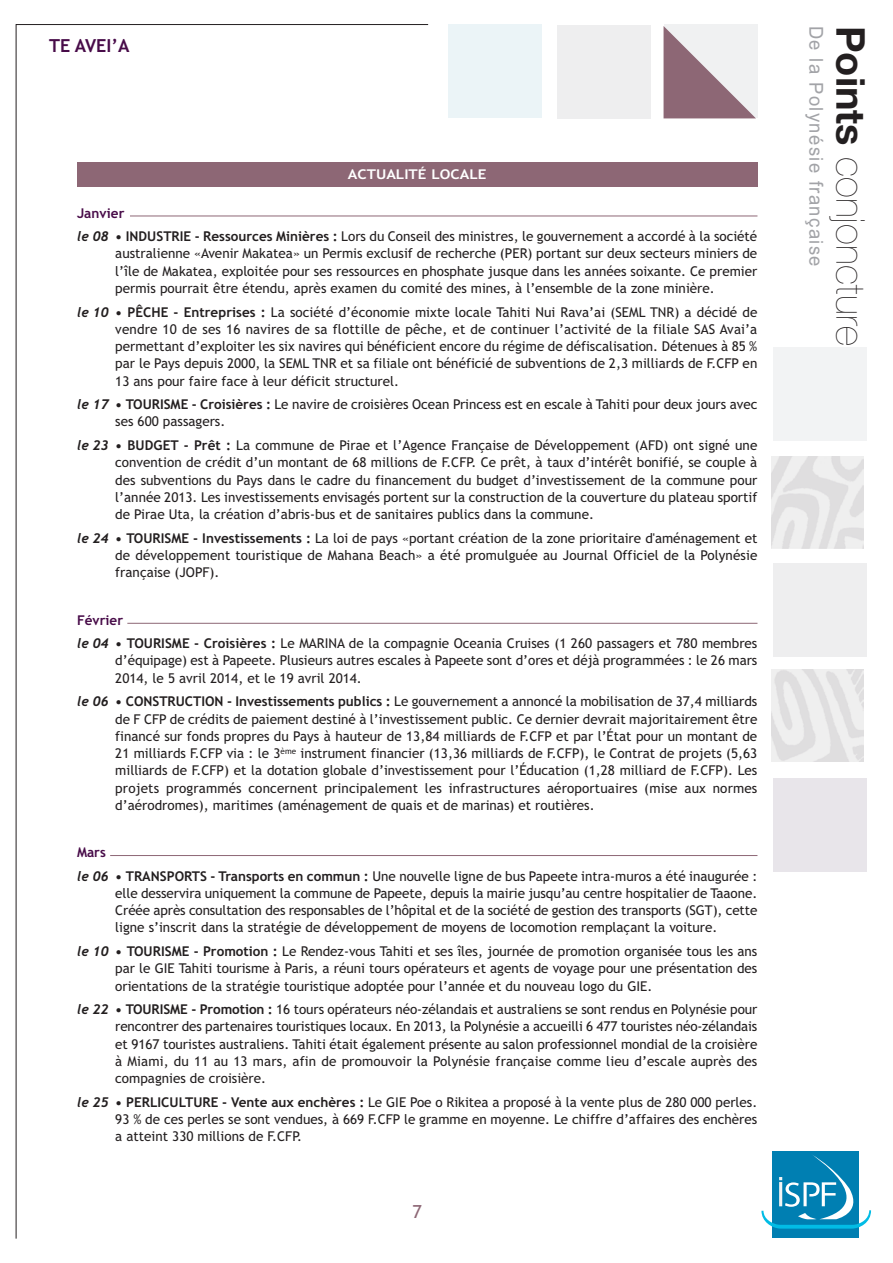
<style>
.page{position:relative;width:893px;height:1263px;background:#fff}
.page>*{position:absolute;margin:0;border:0;box-sizing:border-box;transform-origin:0 0}
.t1{font:200 39.75px "Helvetica Neue";letter-spacing:.01em;color:#231f20}
.t2{font:19.2px "Arial";letter-spacing:.075em;color:#a2a3a7;scale:.96 1}
.t3{font:700 18px "Trebuchet MS";color:#480c49}
.t4{font:18px "Trebuchet MS";color:#8d6775}
.t5{font:13.5px/17.2px "Trebuchet MS";color:#231f20;text-align:justify}
.t6{font:700 13.5px "Trebuchet MS";color:#fff;scale:1.12 1}
.s1{font-weight:700;color:#480c49}
.s2{font-family:"Trebuchet";font-weight:700;font-style:italic}
.s3{font-weight:700}
</style>
<div class="page">
<div style="left:448px;top:25px;width:94px;height:93px;background:#ebf4f7"></div>
<div style="left:665px;top:25px;width:93px;height:93px;background:#f0f1f2"></div>
<div style="left:773px;top:347px;width:93px;height:94px;background:#f2f3f4"></div>
<div style="left:773px;top:563px;width:93px;height:93px;background:#eeeeef"></div>
<div style="left:773px;top:778px;width:93px;height:94px;background:#e8e5ea"></div>
<svg style="left:16px;top:24px;width:412px;height:1214px"></svg>
<div style="left:557px;top:25px;width:94px;height:93px;background:#eeeeef"></div>
<div style="left:773px;top:1151px;width:86px;height:86px;background:#007fb2"></div>
<svg style="left:761px;top:1154px;width:110px;height:74px"></svg>
<img style="left:772px;top:457px;width:91px;height:92px">
<img style="left:772px;top:670px;width:91px;height:91px">
<svg style="left:663px;top:26px;width:93px;height:92px"></svg>
<hr style="left:130px;top:216px;width:627px;height:1px;background:#8d6775">
<hr style="left:127px;top:623px;width:630px;height:1px;background:#8d6775">
<hr style="left:110px;top:855px;width:647px;height:1px;background:#8d6775">
<div style="left:77px;top:162px;width:680px;height:25px;background:#8d6775"></div>
<h3 class="t3" style="left:49px;top:35px;width:82px">TE AVEI’A</h3>
<p class="t6" style="left:348px;top:166px;width:125px">ACTUALITÉ LOCALE</p>
<p class="t5" style="left:77px;top:201px;width:682px;line-height:23.7px"><span class="s1">Janvier<br></span><span class="s2">le 08</span> <span class="s3">• INDUSTRIE - Ressources Minières :</span> Lors du Conseil des ministres, le gouvernement a accordé à la société</p>
<p class="t5" style="left:115px;top:245px;width:644px">australienne «Avenir Makatea» un Permis exclusif de recherche (PER) portant sur deux secteurs miniers de l’île de Makatea, exploitée pour ses ressources en phosphate jusque dans les années soixante. Ce premier permis pourrait être étendu, après examen du comité des mines, à l’ensemble de la zone minière.</p>
<p class="t5" style="left:115px;top:303px;width:644px;text-indent:-38px"><span class="s2">le 10</span> <span class="s3">• PÊCHE - Entreprises :</span> La société d’économie mixte locale Tahiti Nui Rava’ai (SEML TNR) a décidé de vendre 10 de ses 16 navires de sa flottille de pêche, et de continuer l’activité de la filiale SAS Avai’a permettant d’exploiter les six navires qui bénéficient encore du régime de défiscalisation. Détenues à 85 % par le Pays depuis 2000, la SEML TNR et sa filiale ont bénéficié de subventions de 2,3 milliards de F.CFP en 13 ans pour faire face à leur déficit structurel.</p>
<p class="t5" style="left:115px;top:396px;width:644px;text-indent:-38px"><span class="s2">le 17</span> <span class="s3">• TOURISME - Croisières :</span> Le navire de croisières Ocean Princess est en escale à Tahiti pour deux jours avec ses 600 passagers.</p>
<p class="t5" style="left:115px;top:437px;width:644px;text-indent:-38px"><span class="s2">le 23</span> <span class="s3">• BUDGET - Prêt :</span> La commune de Pirae et l’Agence Française de Développement (AFD) ont signé une convention de crédit d’un montant de 68 millions de F.CFP. Ce prêt, à taux d’intérêt bonifié, se couple à des subventions du Pays dans le cadre du financement du budget d’investissement de la commune pour l’année 2013. Les investissements envisagés portent sur la construction de la couverture du plateau sportif de Pirae Uta, la création d’abris-bus et de sanitaires publics dans la commune.</p>
<p class="t5" style="left:115px;top:529px;width:644px;text-indent:-38px"><span class="s2">le 24</span> <span class="s3">• TOURISME - Investissements :</span> La loi de pays «portant création de la zone prioritaire d'aménagement et de développement touristique de Mahana Beach» a été promulguée au Journal Officiel de la Polynésie française (JOPF).</p>
<p class="t5" style="left:77px;top:608px;width:682px;line-height:23.7px"><span class="s1">Février<br></span><span class="s2">le 04</span> <span class="s3">• TOURISME - Croisières :</span> Le MARINA de la compagnie Oceania Cruises (1 260 passagers et 780 membres</p>
<p class="t5" style="left:115px;top:652px;width:644px">d’équipage) est à Papeete. Plusieurs autres escales à Papeete sont d’ores et déjà programmées : le 26 mars<br>2014, le 5 avril 2014, et le 19 avril 2014.</p>
<p class="t5" style="left:115px;top:693px;width:644px;text-indent:-38px"><span class="s2">le 06</span> <span class="s3">• CONSTRUCTION - Investissements publics :</span> Le gouvernement a annoncé la mobilisation de 37,4 milliards de F CFP de crédits de paiement destiné à l’investissement public. Ce dernier devrait majoritairement être financé sur fonds propres du Pays à hauteur de 13,84 milliards de F.CFP et par l’État pour un montant de 21 milliards F.CFP via : le 3<sup>ème</sup> instrument financier (13,36 milliards de F.CFP), le Contrat de projets (5,63 milliards de F.CFP) et la dotation globale d’investissement pour l’Éducation (1,28 milliard de F.CFP). Les projets programmés concernent principalement les infrastructures aéroportuaires (mise aux normes d’aérodromes), maritimes (aménagement de quais et de marinas) et routières.</p>
<p class="t5" style="left:77px;top:841px;width:682px;line-height:23.5px"><span class="s1">Mars<br></span><span class="s2">le 06</span> <span class="s3">• TRANSPORTS - Transports en commun :</span> Une nouvelle ligne de bus Papeete intra-muros a été inaugurée :</p>
<p class="t5" style="left:115px;top:885px;width:644px">elle desservira uniquement la commune de Papeete, depuis la mairie jusqu’au centre hospitalier de Taaone.<br>Créée après consultation des responsables de l’hôpital et de la société de gestion des transports (SGT), cette ligne s’inscrit dans la stratégie de développement de moyens de locomotion remplaçant la voiture.</p>
<p class="t5" style="left:115px;top:943px;width:644px;text-indent:-38px"><span class="s2">le 10</span> <span class="s3">• TOURISME - Promotion :</span> Le Rendez-vous Tahiti et ses îles, journée de promotion organisée tous les ans par le GIE Tahiti tourisme à Paris, a réuni tours opérateurs et agents de voyage pour une présentation des orientations de la stratégie touristique adoptée pour l’année et du nouveau logo du GIE.</p>
<p class="t5" style="left:115px;top:1001px;width:644px;text-indent:-38px"><span class="s2">le 22</span> <span class="s3">• TOURISME - Promotion :</span> 16 tours opérateurs néo-zélandais et australiens se sont rendus en Polynésie pour rencontrer des partenaires touristiques locaux. En 2013, la Polynésie a accueilli 6 477 touristes néo-zélandais et 9167 touristes australiens. Tahiti était également présente au salon professionnel mondial de la croisière à Miami, du 11 au 13 mars, afin de promouvoir la Polynésie française comme lieu d’escale auprès des compagnies de croisière.</p>
<p class="t5" style="left:115px;top:1093px;width:644px;text-indent:-38px"><span class="s2">le 25</span> <span class="s3">• PERLICULTURE - Vente aux enchères :</span> Le GIE Poe o Rikitea a proposé à la vente plus de 280 000 perles.<br>93 % de ces perles se sont vendues, à 669 F.CFP le gramme en moyenne. Le chiffre d’affaires des enchères a atteint 330 millions de F.CFP.</p>
<h3 class="t4" style="left:412px;top:1201px;width:11px">7</h3>
<h2 class="t2" style="left:829px;top:26px;width:252px;rotate:90deg">De la Polynésie française</h2>
<h1 class="t1" style="left:873px;top:26px;width:322px;rotate:90deg"><span class="s3">Points</span> conjoncture</h1>
</div>
